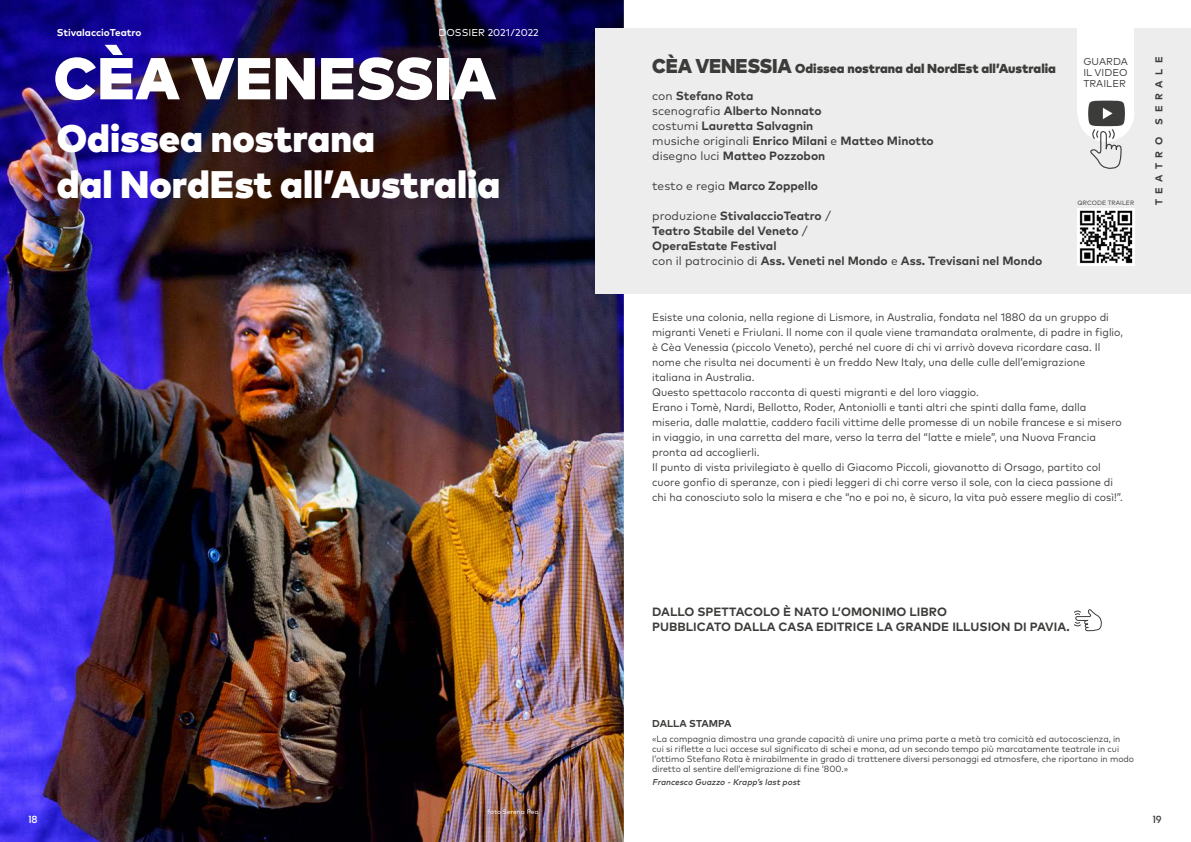
<style>
.page{position:relative;width:1191px;height:842px;background:#fff}
.page>*{position:absolute;margin:0;border:0;box-sizing:border-box;transform-origin:0 0}
.t1{font:900 59px "Mark Pro";letter-spacing:.005em;color:#fff}
.t2{font:900 38.4px/46.1px "Mark Pro";color:#fff}
.t3{font:900 13px "Mark Pro";color:#3c3c3b}
.t4{font:700 12px/15px "Mark Pro";color:#3c3c3b}
.t5{font:11px/15px "Mark Pro";color:#3c3c3b;scale:.96 1}
.t6{font:600 10.5px "Compose";color:#fff}
.t7{font:600 10.5px "Compose";color:#3c3c3b}
.t8{font:10px/11px "Mark Pro";letter-spacing:.005em;color:#3c3c3b;text-align:justify}
.t9{font:700 10px "Mark Pro";color:#fff}
.t10{font:10px "Mark Pro";letter-spacing:.005em;color:#fff}
.t11{font:700 10px "Mark Pro";letter-spacing:.555em;color:#3c3c3b}
.t12{font:700 10px "Mark Pro";letter-spacing:.005em;color:#3c3c3b}
.t13{font:9px/10px "Mark Pro";color:#3c3c3b;scale:.96 1}
.t14{font:italic 500 8.5px "Mark Pro";color:#3c3c3b;scale:.96 1}
.t15{font:6.5px "Mark Pro";color:#fff}
.t16{font:6.2px "Mark Pro";letter-spacing:.005em;color:#3c3c3b}
.s1{font-size:20px}
.s2{font-weight:400}
</style>
<div class="page">
<img style="left:0;top:0;width:624px;height:842px">
<div style="left:595px;top:28px;width:596px;height:266px;background:#ededed"></div>
<div style="left:1077px;top:28px;width:57px;height:85px;background:#fff"></div>
<div style="left:1077px;top:85px;width:57px;height:57px;background:#fff;border-radius:50%"></div>
<svg style="left:1088px;top:101px;width:37px;height:68px"></svg>
<img style="left:1077px;top:209px;width:57px;height:56px">
<svg style="left:1074px;top:609px;width:28px;height:22px"></svg>
<p class="t9" style="left:57px;top:25px;width:86px">StivalaccioTeatro</p>
<h1 class="t1" style="left:54px;top:33px;width:444px">CÈA VENESSIA</h1>
<p class="t3" style="left:652px;top:58px;width:405px"><span class="s1">CÈA VENESSIA</span> Odissea nostrana dal NordEst all’Australia</p>
<p class="t10" style="left:438px;top:25px;width:102px">DOSSIER 2021/2022</p>
<p class="t4" style="left:652px;top:88px;width:283px"><span class="s2">con</span> Stefano Rota<br><span class="s2">scenografia</span> Alberto Nonnato<br><span class="s2">costumi</span> Lauretta Salvagnin<br><span class="s2">musiche originali</span> Enrico Milani <span class="s2">e</span> Matteo Minotto <span class="s2">disegno luci</span> Matteo Pozzobon</p>
<p class="t4" style="left:652px;top:178px;width:167px"><span class="s2">testo e regia</span> Marco Zoppello</p>
<p class="t4" style="left:652px;top:208px;width:392px"><span class="s2">produzione</span> StivalaccioTeatro <span class="s2">/<br></span>Teatro Stabile del Veneto <span class="s2">/<br></span>OperaEstate Festival<br><span class="s2">con il patrocinio di</span> Ass. Veneti nel Mondo <span class="s2">e</span> Ass. Trevisani nel Mondo</p>
<h2 class="t2" style="left:57px;top:112px;width:445px">Odissea nostrana<br>dal NordEst all’Australia</h2>
<p class="t8" style="left:1083px;top:55px;width:46px">GUARDA IL VIDEO TRAILER</p>
<p class="t16" style="left:1077px;top:198px;width:58px">QRCODE TRAILER</p>
<p class="t5" style="left:652px;top:309px;width:492px">Esiste una colonia, nella regione di Lismore, in Australia, fondata nel 1880 da un gruppo di migranti Veneti e Friulani. Il nome con il quale viene tramandata oralmente, di padre in figlio, è Cèa Venessia (piccolo Veneto), perché nel cuore di chi vi arrivò doveva ricordare casa. Il nome che risulta nei documenti è un freddo New Italy, una delle culle dell’emigrazione italiana in Australia.<br>Questo spettacolo racconta di questi migranti e del loro viaggio.<br>Erano i Tomè, Nardi, Bellotto, Roder, Antoniolli e tanti altri che spinti dalla fame, dalla miseria, dalle malattie, caddero facili vittime delle promesse di un nobile francese e si misero in viaggio, in una carretta del mare, verso la terra del “latte e miele”, una Nuova Francia pronta ad accoglierli.<br>Il punto di vista privilegiato è quello di Giacomo Piccoli, giovanotto di Orsago, partito col cuore gonfio di speranze, con i piedi leggeri di chi corre verso il sole, con la cieca passione di chi ha conosciuto solo la misera e che “no e poi no, è sicuro, la vita può essere meglio di così!”.</p>
<p class="t11" style="left:1151px;top:205px;width:150px;rotate:-90deg">TEATRO SERALE</p>
<p class="t4" style="left:652px;top:603px;width:419px">DALLO SPETTACOLO È NATO L’OMONIMO LIBRO<br>PUBBLICATO DALLA CASA EDITRICE LA GRANDE ILLUSION DI PAVIA.</p>
<p class="t12" style="left:652px;top:715px;width:81px">DALLA STAMPA</p>
<p class="t13" style="left:652px;top:733px;width:503px">«La compagnia dimostra una grande capacità di unire una prima parte a metà tra comicità ed autocoscienza, in cui si riflette a luci accese sul significato di schei e mona, ad un secondo tempo più marcatamente teatrale in cui l’ottimo Stefano Rota è mirabilmente in grado di trattenere diversi personaggi ed atmosfere, che riportano in modo diretto al sentire dell’emigrazione di fine ‘800.»</p>
<p class="t14" style="left:652px;top:776px;width:158px">Francesco Guazzo -Krapp’s lastpost</p>
<p class="t15" style="left:487px;top:806px;width:53px">foto Serena Pea</p>
<p class="t6" style="left:28px;top:814px;width:11px">18</p>
<p class="t7" style="left:1152px;top:814px;width:10px">19</p>
</div>
